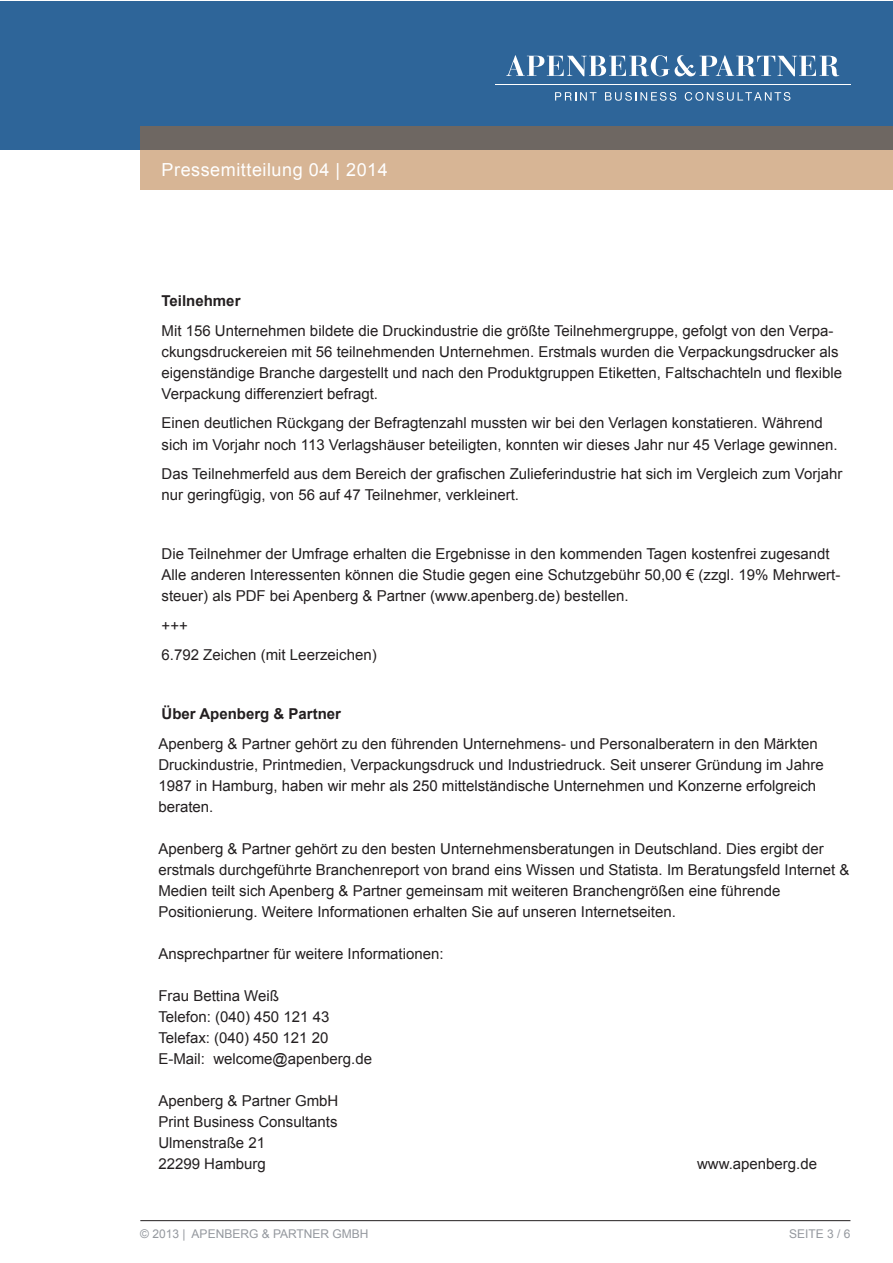
<style>
.page{position:relative;width:893px;height:1263px;background:#fff}
.page>*{position:absolute;margin:0;border:0;box-sizing:border-box;transform-origin:0 0}
.t1{font:18px "Arial";letter-spacing:.03em;color:#fff}
.t2{font:15px/21px "Arial";color:#231f20}
.t3{font:700 15px "Arial";color:#231f20}
.t4{font:12px "Arial";color:#94989e}
</style>
<div class="page">
<div style="left:0;top:1px;width:893px;height:149px;background:#2e6599"></div>
<svg style="left:140px;top:126px;width:753px;height:64px;background:#af9781"></svg>
<svg style="left:506px;top:55px;width:333px;height:21px"></svg>
<svg style="left:555px;top:92px;width:41px;height:9px"></svg>
<svg style="left:605px;top:92px;width:71px;height:9px"></svg>
<svg style="left:685px;top:92px;width:105px;height:9px"></svg>
<hr style="left:495px;top:84px;width:355px;height:1px;background:#fff">
<hr style="left:140px;top:1220px;width:710px;height:1px;background:#231f20">
<p class="t1" style="left:162px;top:158px;width:228px">Pressemitteilung 04 | 2014</p>
<p class="t3" style="left:162px;top:291px;width:80px">Teilnehmer</p>
<p class="t2" style="left:162px;top:320px;width:682px">Mit 156 Unternehmen bildete die Druckindustrie die größte Teilnehmergruppe, gefolgt von den Verpa&shy;ckungsdruckereien mit 56 teilnehmenden Unternehmen. Erstmals wurden die Verpackungsdrucker als eigenständige Branche dargestellt und nach den Produktgruppen Etiketten, Faltschachteln und flexible Verpackung differenziert befragt.</p>
<p class="t2" style="left:162px;top:413px;width:677px">Einen deutlichen Rückgang der Befragtenzahl mussten wir bei den Verlagen konstatieren. Während sich im Vorjahr noch 113 Verlagshäuser beteiligten, konnten wir dieses Jahr nur 45 Verlage gewinnen.</p>
<p class="t2" style="left:162px;top:463px;width:682px">Das Teilnehmerfeld aus dem Bereich der grafischen Zulieferindustrie hat sich im Vergleich zum Vorjahr nur geringfügig, von 56 auf 47 Teilnehmer, verkleinert.</p>
<p class="t2" style="left:162px;top:543px;width:680px">Die Teilnehmer der Umfrage erhalten die Ergebnisse in den kommenden Tagen kostenfrei zugesandt<br>Alle anderen Interessenten können die Studie gegen eine Schutzgebühr 50,00 € (zzgl. 19% Mehrwert&shy;steuer) als PDF bei Apenberg &amp; Partner (www.apenberg.de) bestellen.</p>
<p class="t2" style="left:162px;top:611px;width:217px;line-height:29.5px">+++<br>6.792 Zeichen (mit Leerzeichen)</p>
<p class="t3" style="left:162px;top:704px;width:181px">Über Apenberg &amp; Partner</p>
<p class="t2" style="left:158px;top:733px;width:667px">Apenberg &amp; Partner gehört zu den führenden Unternehmens- und Personalberatern in den Märkten Druckindustrie, Printmedien, Verpackungsdruck und Industriedruck. Seit unserer Gründung im Jahre 1987 in Hamburg, haben wir mehr als 250 mittelständische Unternehmen und Konzerne erfolgreich beraten.</p>
<p class="t2" style="left:158px;top:838px;width:693px">Apenberg &amp; Partner gehört zu den besten Unternehmensberatungen in Deutschland. Dies ergibt der erstmals durchgeführte Branchenreport von brand eins Wissen und Statista. Im Beratungsfeld Internet &amp; Medien teilt sich Apenberg &amp; Partner gemeinsam mit weiteren Branchengrößen eine führende Positionierung. Weitere Informationen erhalten Sie auf unseren Internetseiten.</p>
<p class="t2" style="left:158px;top:943px;width:287px">Ansprechpartner für weitere Informationen:</p>
<p class="t2" style="left:158px;top:985px;width:215px">Frau Bettina Weiß<br>Telefon: (040) 450 121 43<br>Telefax: (040) 450 121 20<br>E-Mail: welcome@apenberg.de</p>
<p class="t2" style="left:158px;top:1090px;width:182px">Apenberg &amp; Partner GmbH<br>Print Business Consultants<br>Ulmenstraße 21<br>22299 Hamburg</p>
<p class="t2" style="left:697px;top:1153px;width:122px">www.apenberg.de</p>
<p class="t4" style="left:140px;top:1225px;width:230px">© 2013 | APENBERG &amp; PARTNER GMBH</p>
<p class="t4" style="left:789px;top:1225px;width:63px">SEITE 3 / 6</p>
</div>
